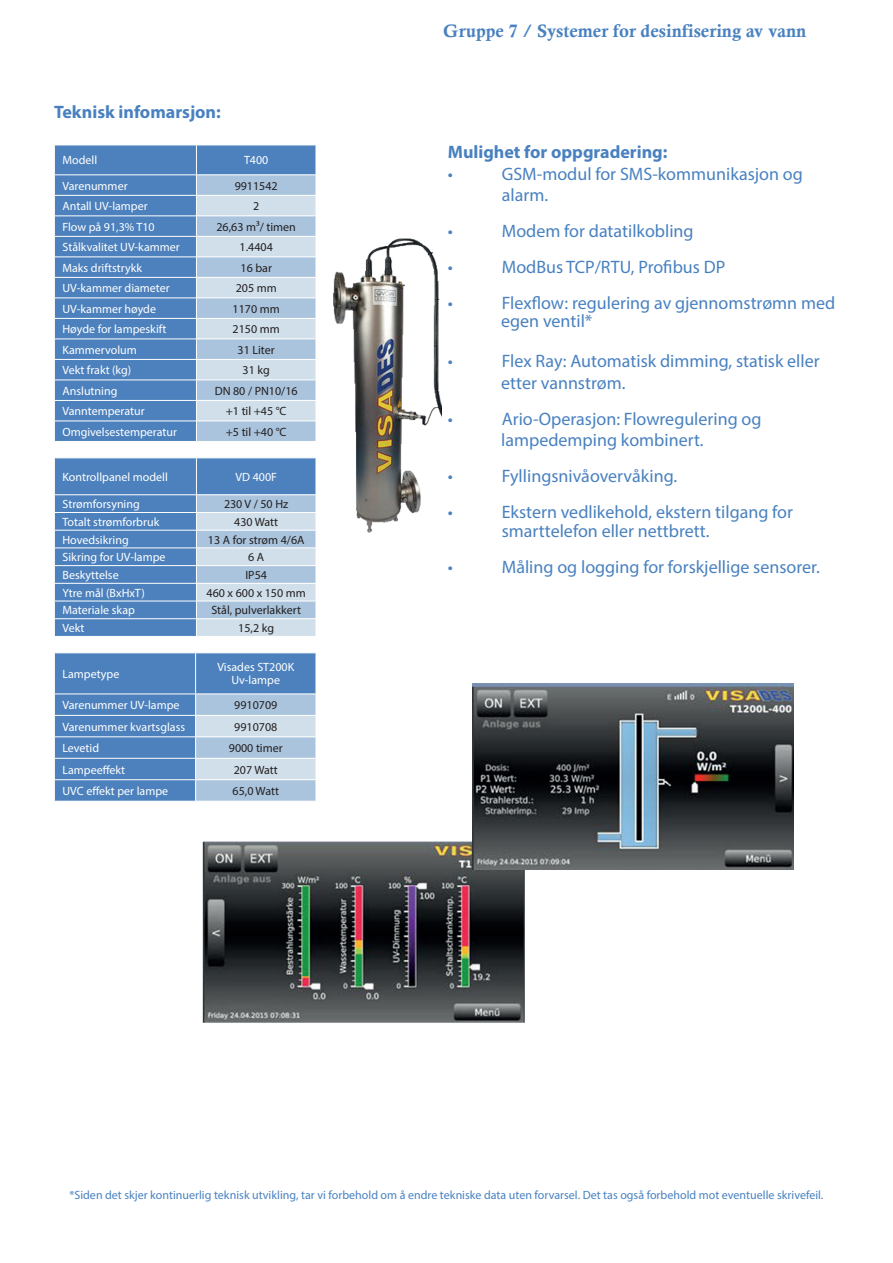
<style>
.page{position:relative;width:893px;height:1263px;background:#fff}
.page>*{position:absolute;margin:0;border:0;box-sizing:border-box;transform-origin:0 0}
.t1{font:18px/21.6px "Myriad Pro";color:#4981c0}
.t2{font:700 18px "Myriad Pro";color:#4981c0}
.t3{font:18px "Calis MT Bol";color:#4981c0}
.t4{font:12px/13.2px "Myriad Pro";color:#fff;text-align:center}
.t5{font:12px "Myriad Pro";color:#231f20}
.t6{font:12px "Myriad Pro";color:#4981c0}
</style>
<div class="page">
<img style="left:203px;top:841px;width:322px;height:182px">
<img style="left:472px;top:684px;width:322px;height:185px">
<img style="left:333px;top:238px;width:108px;height:295px">
<div style="left:55px;top:146px;width:141px;height:295px;background:#4c81bd"></div>
<hr style="left:54px;top:174px;width:142px;height:1px;background:#fff">
<hr style="left:54px;top:195px;width:142px;height:1px;background:#fff">
<hr style="left:54px;top:215px;width:142px;height:1px;background:#fff">
<hr style="left:54px;top:236px;width:142px;height:1px;background:#fff">
<hr style="left:54px;top:256px;width:142px;height:1px;background:#fff">
<hr style="left:54px;top:277px;width:142px;height:1px;background:#fff">
<hr style="left:54px;top:297px;width:142px;height:1px;background:#fff">
<hr style="left:54px;top:318px;width:142px;height:1px;background:#fff">
<hr style="left:54px;top:338px;width:142px;height:1px;background:#fff">
<hr style="left:54px;top:359px;width:142px;height:1px;background:#fff">
<hr style="left:54px;top:380px;width:142px;height:1px;background:#fff">
<hr style="left:54px;top:400px;width:142px;height:1px;background:#fff">
<hr style="left:54px;top:421px;width:142px;height:1px;background:#fff">
<svg style="left:54px;top:145px;width:1px;height:296px"></svg>
<svg style="left:196px;top:145px;width:120px;height:296px;background:#b8cee2"></svg>
<div style="left:55px;top:458px;width:261px;height:178px;background:#4c81bd"></div>
<hr style="left:54px;top:494px;width:142px;height:1px;background:#fff">
<hr style="left:196px;top:494px;width:120px;height:1px;background:#fff">
<hr style="left:54px;top:512px;width:142px;height:1px;background:#fff">
<hr style="left:54px;top:530px;width:142px;height:1px;background:#fff">
<hr style="left:54px;top:547px;width:142px;height:1px;background:#fff">
<hr style="left:54px;top:565px;width:142px;height:1px;background:#fff">
<hr style="left:54px;top:583px;width:142px;height:1px;background:#fff">
<hr style="left:54px;top:601px;width:142px;height:1px;background:#fff">
<hr style="left:54px;top:618px;width:142px;height:1px;background:#fff">
<svg style="left:54px;top:495px;width:1px;height:141px"></svg>
<hr style="left:196px;top:458px;width:1px;height:36px;background:#fff">
<svg style="left:196px;top:495px;width:120px;height:141px;background:#c2d5e5"></svg>
<svg style="left:54px;top:653px;width:262px;height:148px;background:#769fcb"></svg>
<h1 class="t2" style="left:54px;top:100px;width:168px">Teknisk infomarsjon:</h1>
<p class="t4" style="left:62px;top:154px;width:36px">Modell</p>
<p class="t4" style="left:244px;top:154px;width:26px">T400</p>
<p class="t4" style="left:62px;top:179px;width:67px">Varenummer</p>
<p class="t5" style="left:235px;top:178px;width:45px">9911542</p>
<p class="t4" style="left:62px;top:199px;width:87px">Antall UV-lamper</p>
<p class="t5" style="left:253px;top:199px;width:8px">2</p>
<p class="t4" style="left:62px;top:220px;width:94px">Flow på 91,3% T10</p>
<p class="t5" style="left:216px;top:219px;width:81px">26,63 m3/ timen</p>
<p class="t4" style="left:62px;top:240px;width:119px">Stålkvalitet UV-kammer</p>
<p class="t5" style="left:240px;top:240px;width:35px">1.4404</p>
<p class="t4" style="left:62px;top:261px;width:81px">Maks driftstrykk</p>
<p class="t5" style="left:241px;top:260px;width:33px">16 bar</p>
<p class="t4" style="left:62px;top:281px;width:109px">UV-kammer diameter</p>
<p class="t5" style="left:236px;top:281px;width:43px">205 mm</p>
<p class="t4" style="left:62px;top:302px;width:95px">UV-kammer høyde</p>
<p class="t5" style="left:233px;top:301px;width:49px">1170 mm</p>
<p class="t4" style="left:62px;top:322px;width:106px">Høyde for lampeskift</p>
<p class="t5" style="left:233px;top:322px;width:49px">2150 mm</p>
<p class="t4" style="left:62px;top:343px;width:76px">Kammervolum</p>
<p class="t5" style="left:238px;top:342px;width:39px">31 Liter</p>
<p class="t4" style="left:62px;top:363px;width:70px">Vekt frakt (kg)</p>
<p class="t5" style="left:243px;top:363px;width:29px">31 kg</p>
<p class="t4" style="left:62px;top:384px;width:56px">Anslutning</p>
<p class="t5" style="left:215px;top:383px;width:84px">DN 80 / PN10/16</p>
<p class="t4" style="left:62px;top:404px;width:84px">Vanntemperatur</p>
<p class="t5" style="left:226px;top:404px;width:62px">+1 til +45 °C</p>
<p class="t4" style="left:62px;top:425px;width:116px">Omgivelsestemperatur</p>
<p class="t5" style="left:226px;top:424px;width:62px">+5 til +40 °C</p>
<p class="t4" style="left:62px;top:470px;width:107px">Kontrollpanel modell</p>
<p class="t4" style="left:235px;top:470px;width:43px">VD 400F</p>
<p class="t4" style="left:62px;top:497px;width:79px">Strømforsyning</p>
<p class="t5" style="left:224px;top:497px;width:66px">230 V / 50 Hz</p>
<p class="t4" style="left:62px;top:515px;width:98px">Totalt strømforbruk</p>
<p class="t5" style="left:234px;top:514px;width:46px">430 Watt</p>
<p class="t4" style="left:62px;top:533px;width:68px">Hovedsikring</p>
<p class="t5" style="left:208px;top:532px;width:98px">13 A for strøm 4/6A</p>
<p class="t4" style="left:62px;top:550px;width:105px">Sikring for UV-lampe</p>
<p class="t5" style="left:248px;top:550px;width:18px">6 A</p>
<p class="t4" style="left:62px;top:568px;width:58px">Beskyttelse</p>
<p class="t5" style="left:245px;top:567px;width:23px">IP54</p>
<p class="t4" style="left:62px;top:586px;width:84px">Ytre mål (BxHxT)</p>
<p class="t5" style="left:207px;top:585px;width:101px">460 x 600 x 150 mm</p>
<p class="t4" style="left:62px;top:603px;width:74px">Materiale skap</p>
<p class="t5" style="left:211px;top:603px;width:91px">Stål, pulverlakkert</p>
<p class="t4" style="left:62px;top:621px;width:23px">Vekt</p>
<p class="t5" style="left:238px;top:621px;width:37px">15,2 kg</p>
<p class="t4" style="left:62px;top:667px;width:58px">Lampetype</p>
<p class="t4" style="left:217px;top:660px;width:78px">Visades ST200K<br>Uv-lampe</p>
<p class="t4" style="left:62px;top:698px;width:119px">Varenummer UV-lampe</p>
<p class="t5" style="left:234px;top:698px;width:45px">9910709</p>
<p class="t4" style="left:62px;top:720px;width:124px">Varenummer kvartsglass</p>
<p class="t5" style="left:234px;top:719px;width:45px">9910708</p>
<p class="t4" style="left:62px;top:741px;width:38px">Levetid</p>
<p class="t5" style="left:229px;top:741px;width:55px">9000 timer</p>
<p class="t4" style="left:62px;top:763px;width:64px">Lampeeffekt</p>
<p class="t5" style="left:234px;top:762px;width:46px">207 Watt</p>
<p class="t4" style="left:62px;top:784px;width:107px">UVC effekt per lampe</p>
<p class="t5" style="left:233px;top:783px;width:48px">65,0 Watt</p>
<h1 class="t3" style="left:443px;top:21px;width:364px">Gruppe 7 / Systemer for desinfisering av vann</h1>
<h1 class="t2" style="left:448px;top:140px;width:221px">Mulighet for oppgradering:</h1>
<h1 class="t1" style="left:448px;top:163px;width:7px">•</h1>
<h1 class="t1" style="left:502px;top:163px;width:303px">GSM-modul for SMS-kommunikasjon og alarm.</h1>
<h1 class="t1" style="left:448px;top:220px;width:7px">•</h1>
<h1 class="t1" style="left:502px;top:220px;width:193px">Modem for datatilkobling</h1>
<h1 class="t1" style="left:448px;top:256px;width:7px">•</h1>
<h1 class="t1" style="left:502px;top:256px;width:225px">ModBus TCP/RTU, Profibus DP</h1>
<h1 class="t1" style="left:448px;top:292px;width:7px">•</h1>
<h1 class="t1" style="left:501px;top:294px;width:335px;line-height:18px">Flexflow: regulering av gjennomstrømn med egen ventil*</h1>
<h1 class="t1" style="left:448px;top:350px;width:7px">•</h1>
<h1 class="t1" style="left:501px;top:350px;width:320px">Flex Ray: Automatisk dimming, statisk eller etter vannstrøm.</h1>
<h1 class="t1" style="left:448px;top:407px;width:7px">•</h1>
<h1 class="t1" style="left:501px;top:407px;width:262px">Ario-Operasjon: Flowregulering og lampedemping kombinert.</h1>
<h1 class="t1" style="left:448px;top:465px;width:7px">•</h1>
<h1 class="t1" style="left:502px;top:465px;width:177px">Fyllingsnivåovervåking.</h1>
<h1 class="t1" style="left:448px;top:501px;width:7px">•</h1>
<h1 class="t1" style="left:502px;top:502px;width:293px;line-height:19.2px">Ekstern vedlikehold, ekstern tilgang for smarttelefon eller nettbrett.</h1>
<h1 class="t1" style="left:448px;top:556px;width:7px">•</h1>
<h1 class="t1" style="left:502px;top:556px;width:320px">Måling og logging for forskjellige sensorer.</h1>
<p class="t6" style="left:70px;top:1187px;width:755px">*Siden det skjer kontinuerlig teknisk utvikling, tar vi forbehold om å endre tekniske data uten forvarsel. Det tas også forbehold mot eventuelle skrivefeil.</p>
</div>
